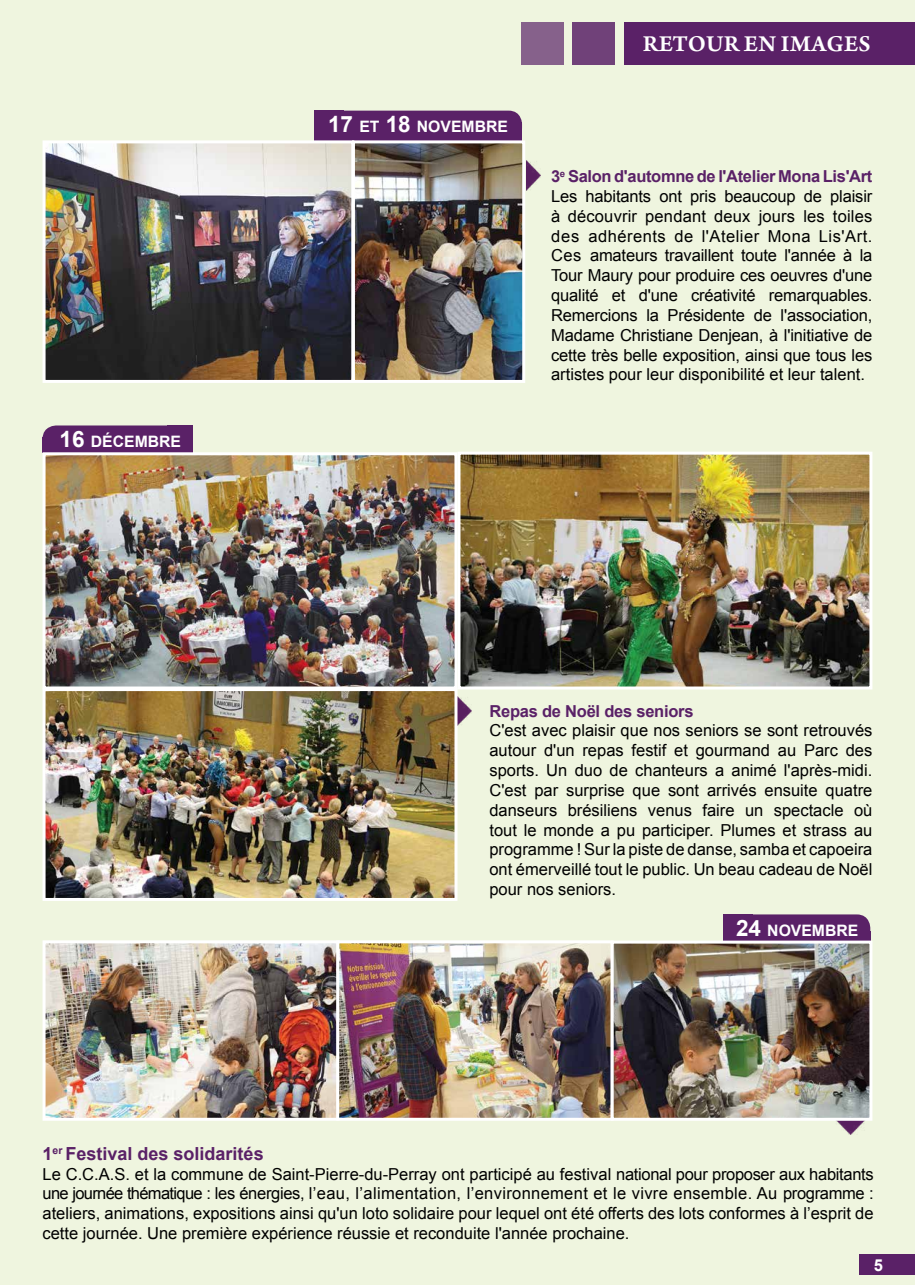
<style>
.page{position:relative;width:915px;height:1285px;background:#fff}
.page>*{position:absolute;margin:0;border:0;box-sizing:border-box;transform-origin:0 0}
.t1{font:24px "Arno Pro Smbd Sm Text";letter-spacing:.01em;color:#fff}
.t2{font:700 18px "Arial";color:#5a2167}
.t3{font:16.5px/19.8px "Arial";color:#000;text-align:justify}
.t4{font:700 16.5px "Arial";letter-spacing:-.015em;color:#5a2167}
.t5{font:700 16.5px "Arial";color:#fff}
.t6{font:700 15.75px "Arial";color:#fff}
.s1{font-size:22.5px}
.s2{font-weight:700;color:#5a2167}
</style>
<div class="page">
<div style="left:0;top:0;width:914px;height:1284px;background:#eff5df"></div>
<div style="left:859px;top:1253px;width:55px;height:21px;background:#5a2167"></div>
<div style="left:624px;top:22px;width:290px;height:43px;background:#5a2167"></div>
<div style="left:572px;top:22px;width:43px;height:43px;background:#704179"></div>
<div style="left:521px;top:22px;width:43px;height:43px;background:#86618b"></div>
<div style="left:315px;top:111px;width:29px;height:32px;background:#5a2167"></div>
<img style="left:457px;top:696px;width:14px;height:29px">
<img style="left:47px;top:456px;width:406px;height:440px">
<div style="left:43px;top:688px;width:414px;height:212px;border:3px solid #fff"></div>
<div style="left:167px;top:425px;width:25px;height:33px;background:#5a2167"></div>
<div style="left:43px;top:437px;width:13px;height:15px;background:#5a2167"></div>
<div style="left:43px;top:425px;width:142px;height:31px;background:#5a2167;border-radius:14px"></div>
<div style="left:320px;top:111px;width:202px;height:31px;background:#5a2167;border-radius:14px"></div>
<div style="left:508px;top:122px;width:14px;height:19px;background:#5a2167"></div>
<img style="left:47px;top:144px;width:474px;height:235px">
<div style="left:43px;top:140px;width:311px;height:243px;border:3px solid #fff"></div>
<img style="left:526px;top:161px;width:14px;height:29px">
<div style="left:352px;top:140px;width:173px;height:243px;border:3px solid #fff"></div>
<div style="left:43px;top:452px;width:414px;height:237px;border:3px solid #fff"></div>
<img style="left:835px;top:1120px;width:30px;height:14px">
<img style="left:47px;top:944px;width:821px;height:172px">
<div style="left:43px;top:940px;width:296px;height:180px;border:3px solid #fff"></div>
<div style="left:856px;top:930px;width:14px;height:10px;background:#5a2167"></div>
<svg style="left:723px;top:914px;width:29px;height:32px"></svg>
<div style="left:725px;top:914px;width:145px;height:31px;background:#5a2167;border-radius:14px"></div>
<div style="left:336px;top:940px;width:277px;height:180px;border:3px solid #fff"></div>
<div style="left:610px;top:940px;width:262px;height:180px;border:3px solid #fff"></div>
<img style="left:461px;top:455px;width:407px;height:230px">
<div style="left:457px;top:451px;width:415px;height:238px;border:3px solid #fff"></div>
<p class="t6" style="left:60px;top:431px;width:123px"><span class="s1">16</span> DÉCEMBRE</p>
<p class="t6" style="left:328px;top:116px;width:181px"><span class="s1">17</span> ET <span class="s1">18</span> NOVEMBRE</p>
<h1 class="t1" style="left:642px;top:30px;width:229px">RETOUR EN IMAGES</h1>
<p class="t3" style="left:551px;top:167px;width:323px"><span class="s2">3</span><sup>e</sup> <span class="s2">Salon d'automne de l'Atelier Mona Lis'Art </span>Les habitants ont pris beaucoup de plaisir à découvrir pendant deux jours les toiles des adhérents de l'Atelier Mona Lis'Art.<br>Ces amateurs travaillent toute l'année à la Tour Maury pour produire ces oeuvres d'une qualité et d'une créativité remarquables.<br>Remercions la Présidente de l'association, Madame Christiane Denjean, à l'initiative de cette très belle exposition, ainsi que tous les artistes pour leur disponibilité et leur talent.</p>
<p class="t4" style="left:489px;top:699px;width:206px">Repas de Noël des seniors</p>
<p class="t3" style="left:489px;top:720px;width:384px">C'est avec plaisir que nos seniors se sont retrouvés autour d'un repas festif et gourmand au Parc des sports. Un duo de chanteurs a animé l'après-midi.<br>C'est par surprise que sont arrivés ensuite quatre danseurs brésiliens venus faire un spectacle où tout le monde a pu participer. Plumes et strass au programme ! Sur la piste de danse, samba et capoeira ont émerveillé tout le public. Un beau cadeau de Noël pour nos seniors.</p>
<p class="t6" style="left:735px;top:919px;width:124px"><span class="s1">24</span> NOVEMBRE</p>
<p class="t2" style="left:43px;top:1141px;width:222px">1<sup>er</sup> Festival des solidarités</p>
<p class="t3" style="left:43px;top:1163px;width:832px">Le C.C.A.S. et la commune de Saint-Pierre-du-Perray ont participé au festival national pour proposer aux habitants une journée thématique : les énergies, l’eau, l’alimentation, l’environnement et le vivre ensemble. Au programme : ateliers, animations, expositions ainsi qu'un loto solidaire pour lequel ont été offerts des lots conformes à l’esprit de cette journée. Une première expérience réussie et reconduite l'année prochaine.</p>
<p class="t5" style="left:873px;top:1253px;width:11px">5</p>
</div>
